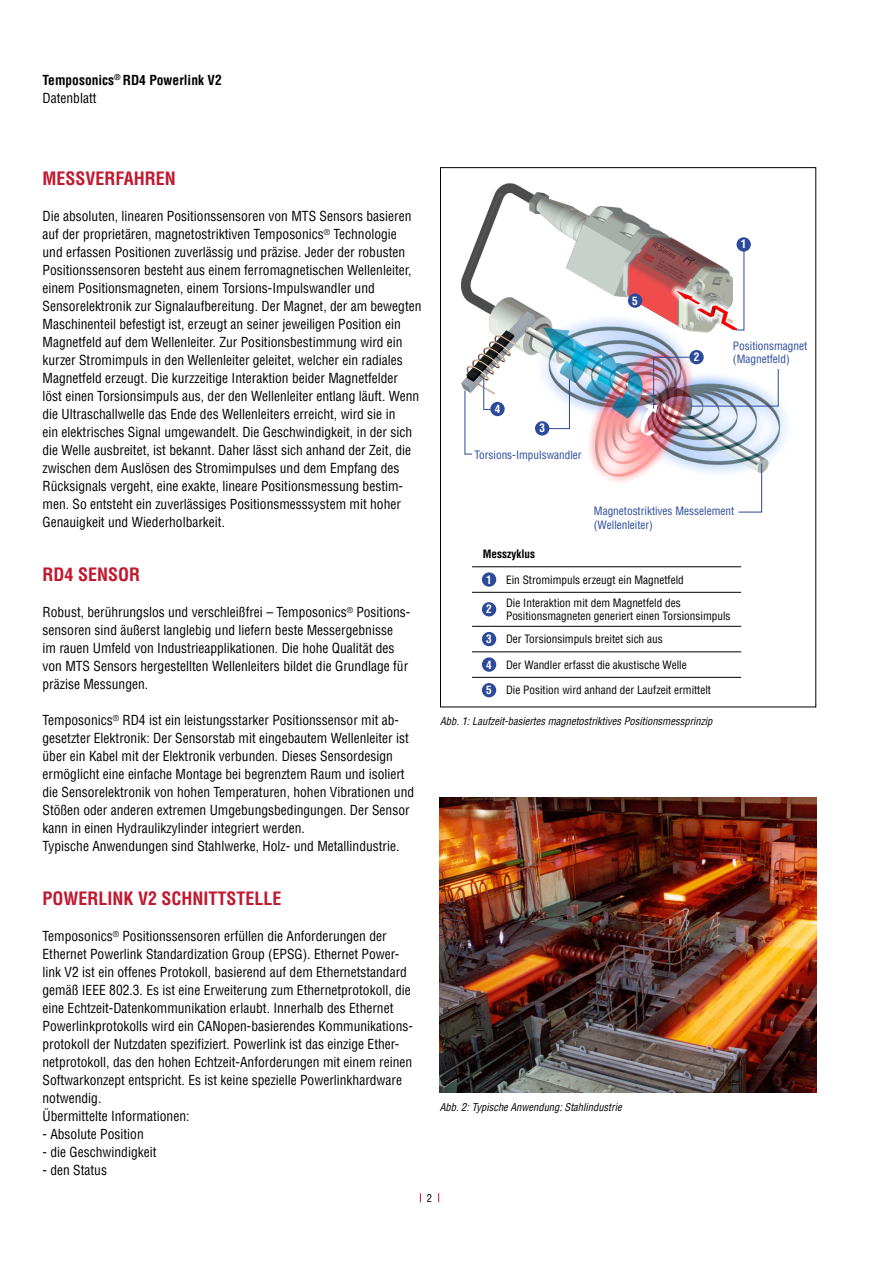
<style>
.page{position:relative;width:893px;height:1263px;background:#fff}
.page>*{position:absolute;margin:0;border:0;box-sizing:border-box;transform-origin:0 0}
.t1{font:700 condensed 18px "Helvetica LT Pro";color:#bf1930}
.t2{font:condensed 13.5px/18px "Helvetica LT Pro";color:#000}
.t3{font:700 condensed 13.5px/18px "Helvetica LT Pro";color:#000}
.t4{font:condensed 11.25px/13.5px "Helvetica LT Pro";color:#000}
.t5{font:condensed 11.25px/13.5px "Helvetica LT Pro";color:#2c4a9a}
.t6{font:700 condensed 11.25px "Helvetica LT Pro";color:#000}
.t7{font:700 condensed 11.25px "Helvetica LT Pro";color:#fff}
.t8{font:italic condensed 10.5px "Helvetica LT Pro";color:#000}
.t9{font:condensed 10.5px "Helvetica LT Pro";color:#000}
.s1{font-weight:400}
</style>
<div class="page">
<img style="left:440px;top:797px;width:376px;height:296px">
<hr style="left:472px;top:592px;width:34px;height:1px;background:#000">
<hr style="left:506px;top:592px;width:235px;height:1px;background:#000">
<hr style="left:472px;top:626px;width:34px;height:1px;background:#000">
<hr style="left:506px;top:626px;width:235px;height:1px;background:#000">
<hr style="left:472px;top:652px;width:34px;height:1px;background:#000">
<hr style="left:506px;top:652px;width:235px;height:1px;background:#000">
<hr style="left:472px;top:566px;width:34px;height:1px;background:#000">
<hr style="left:506px;top:566px;width:235px;height:1px;background:#000">
<hr style="left:472px;top:677px;width:34px;height:1px;background:#000">
<hr style="left:506px;top:677px;width:235px;height:1px;background:#000">
<div style="left:482px;top:572px;width:14px;height:15px;background:#2c4a9a;border-radius:50%"></div>
<div style="left:482px;top:602px;width:14px;height:14px;background:#2c4a9a;border-radius:50%"></div>
<div style="left:482px;top:632px;width:14px;height:14px;background:#2c4a9a;border-radius:50%"></div>
<div style="left:482px;top:657px;width:14px;height:15px;background:#2c4a9a;border-radius:50%"></div>
<div style="left:482px;top:683px;width:14px;height:14px;background:#2c4a9a;border-radius:50%"></div>
<img style="left:460px;top:176px;width:357px;height:314px">
<div style="left:490px;top:402px;width:15px;height:14px;background:#2c4a9a;border-radius:50%"></div>
<div style="left:628px;top:293px;width:14px;height:15px;background:#2c4a9a;border-radius:50%"></div>
<svg style="left:546px;top:379px;width:24px;height:50px"></svg>
<svg style="left:738px;top:463px;width:24px;height:49px"></svg>
<svg style="left:483px;top:379px;width:8px;height:31px"></svg>
<svg style="left:465px;top:390px;width:7px;height:64px"></svg>
<div style="left:535px;top:421px;width:14px;height:15px;background:#2c4a9a;border-radius:50%"></div>
<div style="left:736px;top:237px;width:15px;height:15px;background:#2c4a9a;border-radius:50%"></div>
<div style="left:689px;top:350px;width:15px;height:14px;background:#2c4a9a;border-radius:50%"></div>
<img style="left:653px;top:357px;width:126px;height:52px">
<svg style="left:736px;top:250px;width:8px;height:80px"></svg>
<p class="t3" style="left:43px;top:70px;width:181px">Temposonics<sup>®</sup> RD4 Powerlink V2<br><span class="s1">Datenblatt</span></p>
<h1 class="t1" style="left:43px;top:167px;width:135px">MESSVERFAHREN</h1>
<p class="t2" style="left:43px;top:207px;width:381px">Die absoluten, linearen Positionssensoren von MTS Sensors basieren auf der proprietären, magnetostriktiven Temposonics<sup>®</sup> Technologie<br>und erfassen Positionen zuverlässig und präzise. Jeder der robusten Positionssensoren besteht aus einem ferromagnetischen Wellenleiter, einem Positionsmagneten, einem Torsions-Impulswandler und Sensorelektronik zur Signalaufbereitung. Der Magnet, der am bewegten Maschinenteil befestigt ist, erzeugt an seiner jeweiligen Position ein Magnetfeld auf dem Wellenleiter. Zur Positionsbestimmung wird ein kurzer Stromimpuls in den Wellenleiter geleitet, welcher ein radiales Magnetfeld erzeugt. Die kurzzeitige Interaktion beider Magnetfelder<br>löst einen Torsionsimpuls aus, der den Wellenleiter entlang läuft. Wenn die Ultraschallwelle das Ende des Wellenleiters erreicht, wird sie in<br>ein elektrisches Signal umgewandelt. Die Geschwindigkeit, in der sich die Welle ausbreitet, ist bekannt. Daher lässt sich anhand der Zeit, die zwischen dem Auslösen des Stromimpulses und dem Empfang des Rücksignals vergeht, eine exakte, lineare Positionsmessung bestim&shy;men. So entsteht ein zuverlässiges Positionsmesssystem mit hoher Genauigkeit und Wiederholbarkeit.</p>
<h1 class="t1" style="left:43px;top:563px;width:99px">RD4 SENSOR</h1>
<p class="t2" style="left:43px;top:603px;width:369px">Robust, berührungslos und verschleißfrei – Temposonics<sup>®</sup> Positions&shy;sensoren sind äußerst langlebig und liefern beste Messergebnisse<br>im rauen Umfeld von Industrieapplikationen. Die hohe Qualität des von MTS Sensors hergestellten Wellenleiters bildet die Grundlage für präzise Messungen.</p>
<p class="t2" style="left:43px;top:711px;width:373px">Temposonics<sup>®</sup> RD4 ist ein leistungsstarker Positionssensor mit ab&shy;gesetzter Elektronik: Der Sensorstab mit eingebautem Wellenleiter ist über ein Kabel mit der Elektronik verbunden. Dieses Sensordesign ermöglicht eine einfache Montage bei begrenztem Raum und isoliert die Sensorelektronik von hohen Temperaturen, hohen Vibrationen und Stößen oder anderen extremen Umgebungsbedingungen. Der Sensor kann in einen Hydraulikzylinder integriert werden.<br>Typische Anwendungen sind Stahlwerke, Holz- und Metallindustrie.</p>
<p class="t7" style="left:741px;top:237px;width:7px">1</p>
<p class="t7" style="left:495px;top:401px;width:7px">4</p>
<p class="t7" style="left:539px;top:421px;width:7px">3</p>
<p class="t5" style="left:474px;top:448px;width:109px">Torsions-Impulswandler</p>
<p class="t7" style="left:632px;top:293px;width:7px">5</p>
<p class="t7" style="left:694px;top:350px;width:7px">2</p>
<p class="t5" style="left:733px;top:339px;width:76px">Positionsmagnet (Magnetfeld)</p>
<p class="t5" style="left:594px;top:504px;width:142px">Magnetostriktives Messelement (Wellenleiter)</p>
<p class="t6" style="left:483px;top:546px;width:54px">Messzyklus</p>
<p class="t7" style="left:486px;top:572px;width:7px">1</p>
<p class="t4" style="left:506px;top:573px;width:179px">Ein Stromimpuls erzeugt ein Magnetfeld</p>
<p class="t7" style="left:486px;top:602px;width:7px">2</p>
<p class="t4" style="left:506px;top:596px;width:226px">Die Interaktion mit dem Magnetfeld des<br>Positionsmagneten generiert einen Torsionsimpuls</p>
<p class="t7" style="left:486px;top:631px;width:7px">3</p>
<p class="t4" style="left:506px;top:632px;width:158px">Der Torsionsimpuls breitet sich aus</p>
<p class="t7" style="left:486px;top:657px;width:7px">4</p>
<p class="t4" style="left:506px;top:658px;width:182px">Der Wandler erfasst die akustische Welle</p>
<p class="t7" style="left:486px;top:683px;width:7px">5</p>
<p class="t4" style="left:506px;top:683px;width:206px">Die Position wird anhand der Laufzeit ermittelt</p>
<p class="t8" style="left:440px;top:715px;width:274px">Abb. 1: Laufzeit-basiertes magnetostriktives Positionsmessprinzip</p>
<h1 class="t1" style="left:43px;top:887px;width:241px">POWERLINK V2 SCHNITTSTELLE</h1>
<p class="t2" style="left:43px;top:927px;width:372px">Temposonics<sup>®</sup> Positionssensoren erfüllen die Anforderungen der Ethernet Powerlink Standardization Group (EPSG). Ethernet Power&shy;link V2 ist ein offenes Protokoll, basierend auf dem Ethernetstandard gemäß IEEE 802.3. Es ist eine Erweiterung zum Ethernetprotokoll, die eine Echtzeit-Datenkommunikation erlaubt. Innerhalb des Ethernet Powerlinkprotokolls wird ein CANopen-basierendes Kommunikations&shy;protokoll der Nutzdaten spezifiziert. Powerlink ist das einzige Ether&shy;netprotokoll, das den hohen Echtzeit-Anforderungen mit einem reinen Softwarkonzept entspricht. Es ist keine spezielle Powerlinkhardware notwendig.<br>Übermittelte Informationen:</p>
<p class="t2" style="left:43px;top:1125px;width:103px">- Absolute Position</p>
<p class="t2" style="left:43px;top:1143px;width:115px">- die Geschwindigkeit</p>
<p class="t2" style="left:43px;top:1161px;width:66px">- den Status</p>
<p class="t8" style="left:440px;top:1100px;width:183px">Abb. 2: Typische Anwendung: Stahlindustrie</p>
<p class="t9" style="left:427px;top:1191px;width:7px">2</p>
</div>
